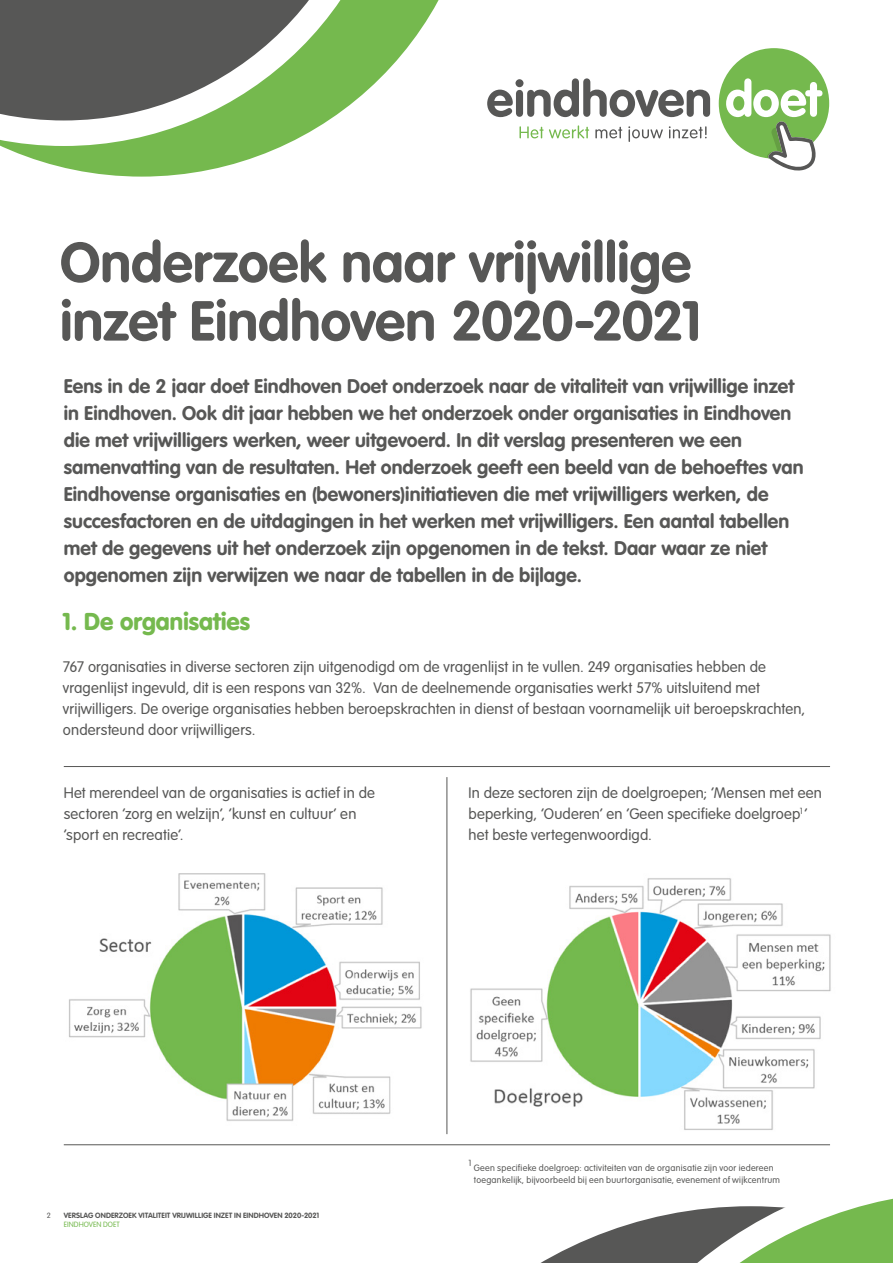
<style>
.page{position:relative;width:893px;height:1263px;background:#fff}
.page>*{position:absolute;margin:0;border:0;box-sizing:border-box;transform-origin:0 0}
.t1{font:700 55.5px/58.5px "VAG Rounded";letter-spacing:-.005em;color:#575756}
.t2{font:900 24px "VAG Rounded";letter-spacing:.005em;color:#75b94e}
.t3{font:700 19.5px/27px "VAG Rounded";letter-spacing:.005em;color:#575756}
.t4{font:300 15px/21px "VAG Rounded";letter-spacing:.01em;color:#575756}
.t5{font:300 9px/12px "VAG Rounded";letter-spacing:.03em;color:#575756}
.t6{font:300 8.7px "VAG Rounded";color:#575756}
.t7{font:700 7.5px "VAG Rounded";letter-spacing:.005em;color:#575756}
.t8{font:300 7.5px "VAG Rounded";letter-spacing:.015em;color:#75b94e}
.t9{font:300 7.5px "VAG Rounded";color:#575756}
</style>
<div class="page">
<svg style="left:1px;top:0;width:501px;height:177px"></svg>
<svg style="left:0;top:0;width:398px;height:146px"></svg>
<svg style="left:519px;top:125px;width:70px;height:13px"></svg>
<svg style="left:595px;top:127px;width:27px;height:11px"></svg>
<svg style="left:628px;top:126px;width:35px;height:16px"></svg>
<svg style="left:669px;top:126px;width:38px;height:12px"></svg>
<svg style="left:487px;top:78px;width:223px;height:39px"></svg>
<div style="left:719px;top:48px;width:110px;height:111px;background:#75b94e;border-radius:50%"></div>
<svg style="left:726px;top:78px;width:96px;height:93px"></svg>
<svg style="left:540px;top:1198px;width:353px;height:65px"></svg>
<img style="left:69px;top:873px;width:353px;height:248px">
<img style="left:470px;top:878px;width:361px;height:252px">
<hr style="left:64px;top:766px;width:766px;height:1px;background:#575756">
<hr style="left:64px;top:1144px;width:766px;height:1px;background:#575756">
<hr style="left:447px;top:777px;width:1px;height:357px;background:#575756">
<h1 class="t1" style="left:60px;top:233px;width:643px">Onderzoek naar vrijwillige inzet Eindhoven 2020-2021</h1>
<p class="t3" style="left:64px;top:372px;width:741px">Eens in de 2 jaar doet Eindhoven Doet onderzoek naar de vitaliteit van vrijwillige inzet in Eindhoven. Ook dit jaar hebben we het onderzoek onder organisaties in Eindhoven die met vrijwilligers werken, weer uitgevoerd. In dit verslag presenteren we een samenvatting van de resultaten. Het onderzoek geeft een beeld van de behoeftes van Eindhovense organisaties en (bewoners)initiatieven die met vrijwilligers werken, de succesfactoren en de uitdagingen in het werken met vrijwilligers. Een aantal tabellen met de gegevens uit het onderzoek zijn opgenomen in de tekst. Daar waar ze niet opgenomen zijn verwijzen we naar de tabellen in de bijlage.</p>
<p class="t2" style="left:63px;top:607px;width:189px">1. De organisaties</p>
<p class="t4" style="left:63px;top:656px;width:744px">767 organisaties in diverse sectoren zijn uitgenodigd om de vragenlijst in te vullen. 249 organisaties hebben de vragenlijst ingevuld, dit is een respons van 32%. Van de deelnemende organisaties werkt 57% uitsluitend met vrijwilligers. De overige organisaties hebben beroepskrachten in dienst of bestaan voornamelijk uit beroepskrachten, ondersteund door vrijwilligers.</p>
<p class="t4" style="left:64px;top:782px;width:313px">Het merendeel van de organisaties is actief in de sectoren ‘zorg en welzijn’, ‘kunst en cultuur’ en ‘sport en recreatie’.</p>
<p class="t4" style="left:469px;top:782px;width:355px">In deze sectoren zijn de doelgroepen; ‘Mensen met een beperking, ‘Ouderen’ en ‘Geen specifieke doelgroep<sup>1</sup> ’ het beste vertegenwoordigd.</p>
<p class="t9" style="left:47px;top:1211px;width:6px">2</p>
<p class="t7" style="left:64px;top:1211px;width:257px">VERSLAG ONDERZOEK VITALITEIT VRIJWILLIGE INZET IN EINDHOVEN 2020-2021</p>
<p class="t8" style="left:64px;top:1220px;width:58px">EINDHOVEN DOET</p>
<p class="t6" style="left:469px;top:1157px;width:5px">1</p>
<p class="t5" style="left:474px;top:1161px;width:308px">Geen specifieke doelgroep: activiteiten van de organisatie zijn voor iedereen toegankelijk, bijvoorbeeld bij een buurtorganisatie, evenement of wijkcentrum</p>
</div>
